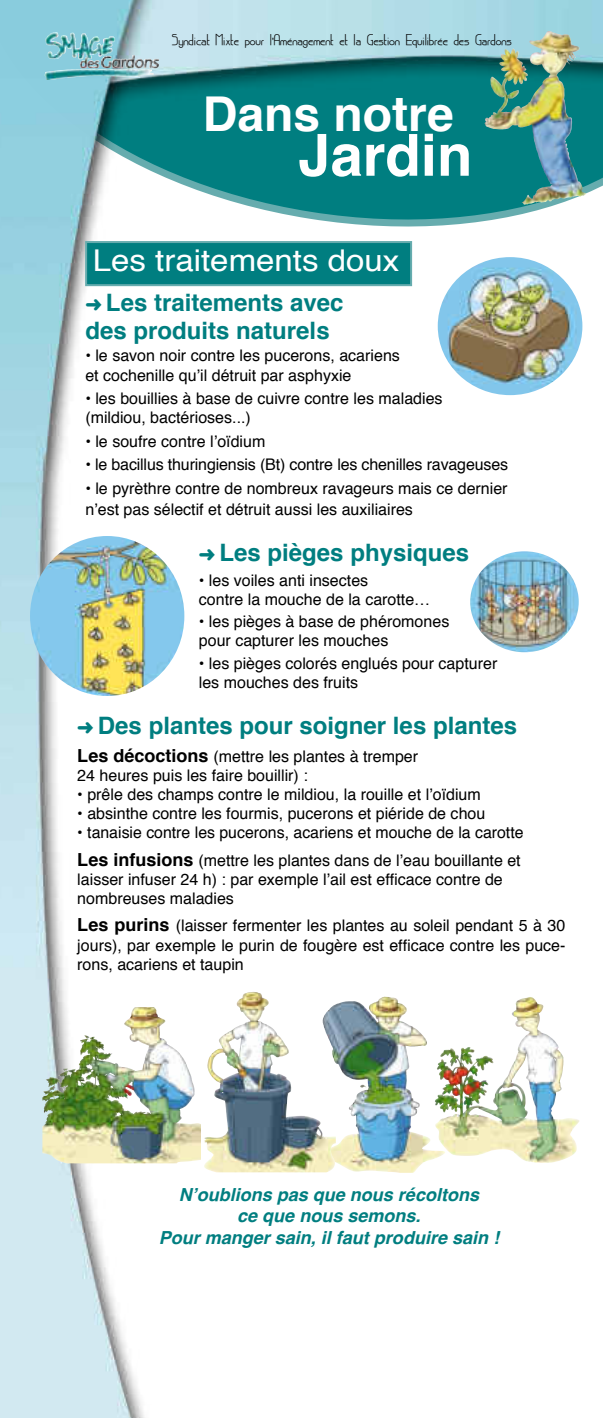
<style>
.page{position:relative;width:603px;height:1418px;background:#fff}
.page>*{position:absolute;margin:0;border:0;box-sizing:border-box;transform-origin:0 0}
.t1{font:700 58px "Helvetica";color:#fff}
.t2{font:700 48px "Helvetica";color:#fff}
.t3{font:30px "Helvetica";color:#fff;scale:1.1 1}
.t4{font:700 24px/28.8px "Helvetica";color:#007e80}
.t5{font:italic 700 18px/21.6px "Helvetica";color:#007e80;text-align:center}
.t6{font:16px/19.2px "Helvetica";color:#000}
.t7{font:700 14px "Gardons";color:#000}
.s1{font-weight:700;font-size:18px}
</style>
<div class="page">
<img style="left:0;top:0;width:602px;height:1417px">
<img style="left:45px;top:32px;width:20px;height:27px">
<img style="left:490px;top:31px;width:60px;height:81px">
<div style="left:86px;top:242px;width:325px;height:43px;background:#007e80"></div>
<div style="left:85px;top:241px;width:327px;height:45px;border:2px solid #66acae"></div>
<img style="left:437px;top:257px;width:145px;height:138px">
<img style="left:125px;top:1007px;width:10px;height:14px">
<svg style="left:373px;top:996px;width:11px;height:7px"></svg>
<img style="left:238px;top:991px;width:15px;height:10px">
<img style="left:516px;top:996px;width:14px;height:6px">
<img style="left:30px;top:536px;width:154px;height:160px">
<img style="left:470px;top:551px;width:108px;height:101px">
<p class="t7" style="left:172px;top:34px;width:341px">Syndicat Mixte pour l’Aménagement et la Gestion Equilibrée des Gardons</p>
<h2 class="t2" style="left:203px;top:95px;width:252px">Dans notre</h2>
<h1 class="t1" style="left:298px;top:132px;width:176px">Jardin</h1>
<h3 class="t3" style="left:93px;top:249px;width:280px">Les traitements doux</h3>
<h3 class="t4" style="left:85px;top:290px;width:260px">➜ Les traitements avec des produits naturels</h3>
<p class="t6" style="left:85px;top:347px;width:316px">• le savon noir contre les pucerons, acariens et cochenille qu’il détruit par asphyxie</p>
<p class="t6" style="left:85px;top:389px;width:358px">• les bouillies à base de cuivre contre les maladies (mildiou, bactérioses...)</p>
<p class="t6" style="left:85px;top:432px;width:181px">• le soufre contre l’oïdium</p>
<p class="t6" style="left:85px;top:455px;width:424px">• le bacillus thuringiensis (Bt) contre les chenilles ravageuses</p>
<p class="t6" style="left:85px;top:478px;width:423px;line-height:21.6px">• le pyrèthre contre de nombreux ravageurs mais ce dernier n’est pas sélectif et détruit aussi les auxiliaires</p>
<h3 class="t4" style="left:199px;top:540px;width:272px">➜ Les pièges physiques</h3>
<p class="t6" style="left:199px;top:571px;width:233px">• les voiles anti insectes<br>contre la mouche de la carotte…</p>
<p class="t6" style="left:199px;top:612px;width:252px">• les pièges à base de phéromones pour capturer les mouches</p>
<p class="t6" style="left:199px;top:653px;width:300px">• les pièges colorés englués pour capturer les mouches des fruits</p>
<h3 class="t4" style="left:77px;top:713px;width:441px">➜ Des plantes pour soigner les plantes</h3>
<p class="t6" style="left:77px;top:748px;width:342px"><span class="s1">Les décoctions</span> (mettre les plantes à tremper<br>24 heures puis les faire bouillir) :</p>
<p class="t6" style="left:77px;top:785px;width:405px">• prêle des champs contre le mildiou, la rouille et l’oïdium</p>
<p class="t6" style="left:77px;top:804px;width:409px">• absinthe contre les fourmis, pucerons et piéride de chou</p>
<p class="t6" style="left:77px;top:819px;width:447px;line-height:27.3px">• tanaisie contre les pucerons, acariens et mouche de la carotte<br><span class="s1">Les infusions</span> (mettre les plantes dans de l’eau bouillante et</p>
<p class="t6" style="left:77px;top:870px;width:427px">laisser infuser 24 h) : par exemple l’ail est efficace contre de nombreuses maladies</p>
<p class="t6" style="left:77px;top:917px;width:489px;text-align:justify"><span class="s1">Les purins</span> (laisser fermenter les plantes au soleil pendant 5 à 30 jours), par exemple le purin de fougère est efficace contre les puce&shy;rons, acariens et taupin</p>
<p class="t5" style="left:159px;top:1183px;width:342px">N’oublions pas que nous récoltons<br>ce que nous semons.<br>Pour manger sain, il faut produire sain !</p>
</div>
